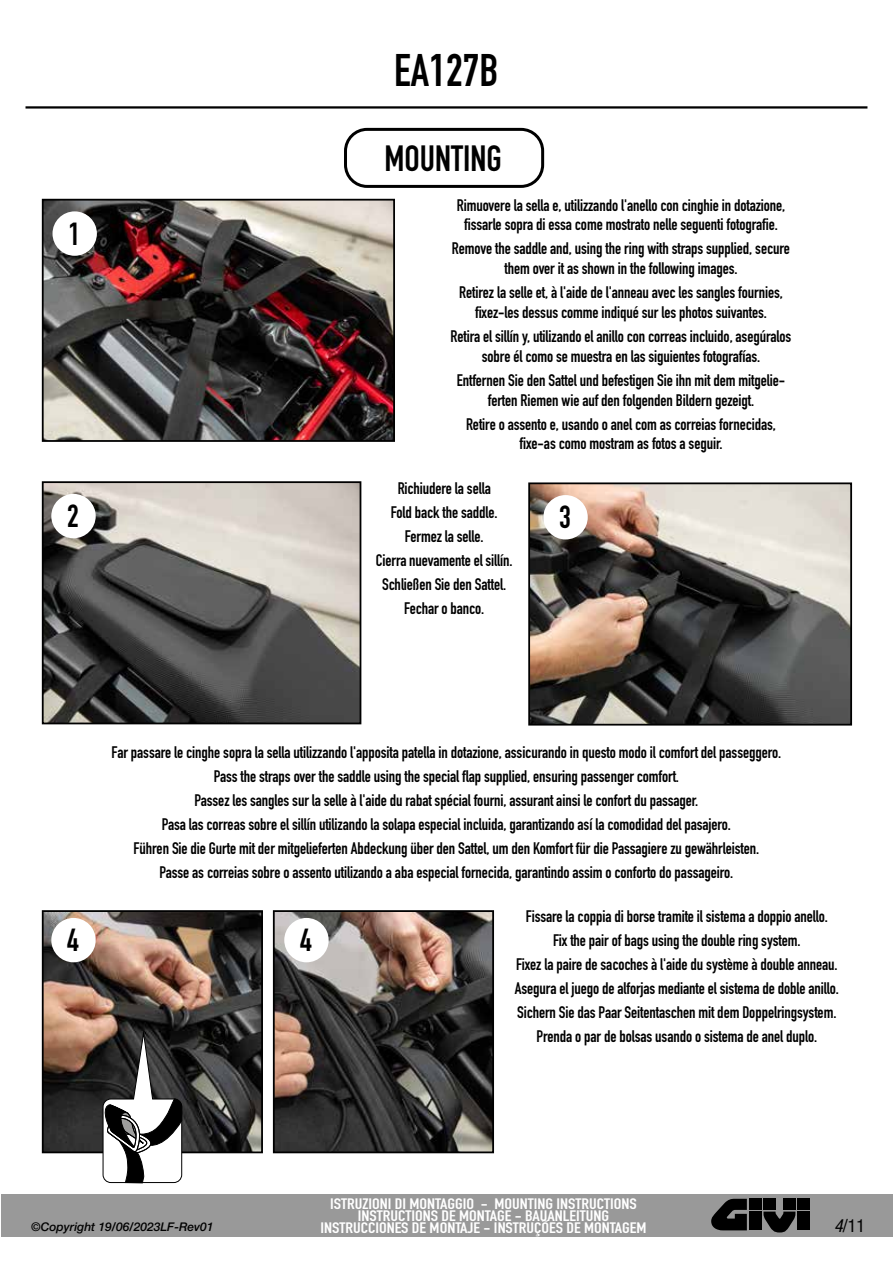
<style>
.page{position:relative;width:893px;height:1263px;background:#fff}
.page>*{position:absolute;margin:0;border:0;box-sizing:border-box;transform-origin:0 0}
.t1{font:45px "DIN Engschrift Std";color:#000}
.t2{font:36px "DIN Engschrift Std";color:#000}
.t3{font:31.5px "DIN Engschrift Std";color:#000}
.t4{font:condensed 18px "Helvetica Neue LT Std";color:#000}
.t5{font:16.5px/24px "DIN Engschrift Std";letter-spacing:-.005em;color:#000;text-align:center}
.t6{font:15px/12px "DIN Engschrift Std";color:#fff;text-align:center;scale:1.2 1}
.t7{font:italic 500 12px "Helvetica Neue LT Std";color:#000}
.s1{font-style:italic}
</style>
<div class="page">
<div style="left:344px;top:128px;width:200px;height:60px;border:3px solid #000;border-radius:22px"></div>
<img style="left:45px;top:913px;width:215px;height:237px">
<div style="left:42px;top:910px;width:221px;height:243px;border:2px solid #000"></div>
<img style="left:276px;top:913px;width:215px;height:237px">
<div style="left:273px;top:910px;width:221px;height:243px;border:2px solid #000"></div>
<img style="left:45px;top:202px;width:347px;height:237px">
<div style="left:42px;top:199px;width:353px;height:243px;border:2px solid #000"></div>
<div style="left:52px;top:211px;width:45px;height:45px;background:#fff;border-radius:50%"></div>
<div style="left:51px;top:918px;width:45px;height:44px;background:#fff;border-radius:50%"></div>
<div style="left:284px;top:918px;width:45px;height:44px;background:#fff;border-radius:50%"></div>
<svg style="left:102px;top:1030px;width:81px;height:153px"></svg>
<img style="left:531px;top:485px;width:318px;height:237px">
<div style="left:528px;top:482px;width:324px;height:243px;border:2px solid #000"></div>
<img style="left:45px;top:484px;width:313px;height:237px">
<div style="left:42px;top:481px;width:319px;height:243px;border:2px solid #000"></div>
<div style="left:51px;top:494px;width:45px;height:44px;background:#fff;border-radius:50%"></div>
<div style="left:543px;top:495px;width:45px;height:44px;background:#fff;border-radius:50%"></div>
<div style="left:1px;top:1194px;width:891px;height:43px;background:#999"></div>
<hr style="left:26px;top:106px;width:841px;height:3px;background:#000">
<svg style="left:711px;top:1199px;width:36px;height:31px"></svg>
<div style="left:749px;top:1199px;width:12px;height:11px;background:#000"></div>
<div style="left:749px;top:1211px;width:12px;height:19px;background:#000"></div>
<div style="left:798px;top:1199px;width:12px;height:11px;background:#000"></div>
<div style="left:798px;top:1211px;width:12px;height:19px;background:#000"></div>
<div style="left:763px;top:1199px;width:13px;height:11px;background:#000"></div>
<div style="left:783px;top:1199px;width:12px;height:11px;background:#000"></div>
<svg style="left:763px;top:1211px;width:32px;height:21px"></svg>
<h1 class="t1" style="left:394px;top:44px;width:106px">EA127B</h1>
<h3 class="t3" style="left:68px;top:215px;width:13px">1</h3>
<h2 class="t2" style="left:384px;top:137px;width:119px">MOUNTING</h2>
<p class="t5" style="left:457px;top:195px;width:330px;line-height:19.8px">Rimuovere la sella e, utilizzando l'anello con cinghie in dotazione, fissarle sopra di essa come mostrato nelle seguenti fotografie.</p>
<p class="t5" style="left:452px;top:239px;width:340px;line-height:19.8px">Remove the saddle and, using the ring with straps supplied, secure them over it as shown in the following images.</p>
<p class="t5" style="left:459px;top:283px;width:325px;line-height:19.8px">Retirez la selle et, à l'aide de l'anneau avec les sangles fournies, fixez-les dessus comme indiqué sur les photos suivantes.</p>
<p class="t5" style="left:451px;top:326px;width:342px;line-height:19.8px">Retira el sillín y, utilizando el anillo con correas incluido, asegúralos sobre él como se muestra en las siguientes fotografías.</p>
<p class="t5" style="left:457px;top:370px;width:330px;line-height:19.8px">Entfernen Sie den Sattel und befestigen Sie ihn mit dem mitgelie&shy;ferten Riemen wie auf den folgenden Bildern gezeigt.</p>
<p class="t5" style="left:466px;top:414px;width:311px;line-height:19.8px">Retire o assento e, usando o anel com as correias fornecidas, fixe-as como mostram as fotos a seguir.</p>
<p class="t5" style="left:376px;top:476px;width:138px">Richiudere la sella<br>Fold back the saddle.<br>Fermez la selle.<br>Cierra nuevamente el sillín.<br>Schließen Sie den Sattel.<br>Fechar o banco.</p>
<h3 class="t3" style="left:67px;top:498px;width:13px">2</h3>
<h3 class="t3" style="left:559px;top:499px;width:13px">3</h3>
<p class="t5" style="left:111px;top:741px;width:671px">Far passare le cinghe sopra la sella utilizzando l'apposita patella in dotazione, assicurando in questo modo il comfort del passeggero.<br>Pass the straps over the saddle using the special flap supplied, ensuring passenger comfort.<br>Passez les sangles sur la selle à l'aide du rabat spécial fourni, assurant ainsi le confort du passager.<br>Pasa las correas sobre el sillín utilizando la solapa especial incluida, garantizando así la comodidad del pasajero.<br>Führen Sie die Gurte mit der mitgelieferten Abdeckung über den Sattel, um den Komfort für die Passagiere zu gewährleisten.<br>Passe as correias sobre o assento utilizando a aba especial fornecida, garantindo assim o conforto do passageiro.</p>
<h3 class="t3" style="left:67px;top:922px;width:13px">4</h3>
<h3 class="t3" style="left:300px;top:922px;width:13px">4</h3>
<p class="t5" style="left:515px;top:904px;width:325px">Fissare la coppia di borse tramite il sistema a doppio anello.<br>Fix the pair of bags using the double ring system.<br>Fixez la paire de sacoches à l'aide du système à double anneau.<br>Asegura el juego de alforjas mediante el sistema de doble anillo.<br>Sichern Sie das Paar Seitentaschen mit dem Doppelringsystem.<br>Prenda o par de bolsas usando o sistema de anel duplo.</p>
<p class="t6" style="left:320px;top:1197px;width:273px">ISTRUZIONI DI MONTAGGIO - MOUNTING INSTRUCTIONS<br>INSTRUCTIONS DE MONTAGE - BAUANLEITUNG<br>INSTRUCCIONES DE MONTAJE - INSTRUÇÕES DE MONTAGEM</p>
<p class="t7" style="left:31px;top:1220px;width:184px">©Copyright 19/06/2023LF-Rev01</p>
<p class="t4" style="left:834px;top:1215px;width:32px"><span class="s1">4</span>/11</p>
</div>
